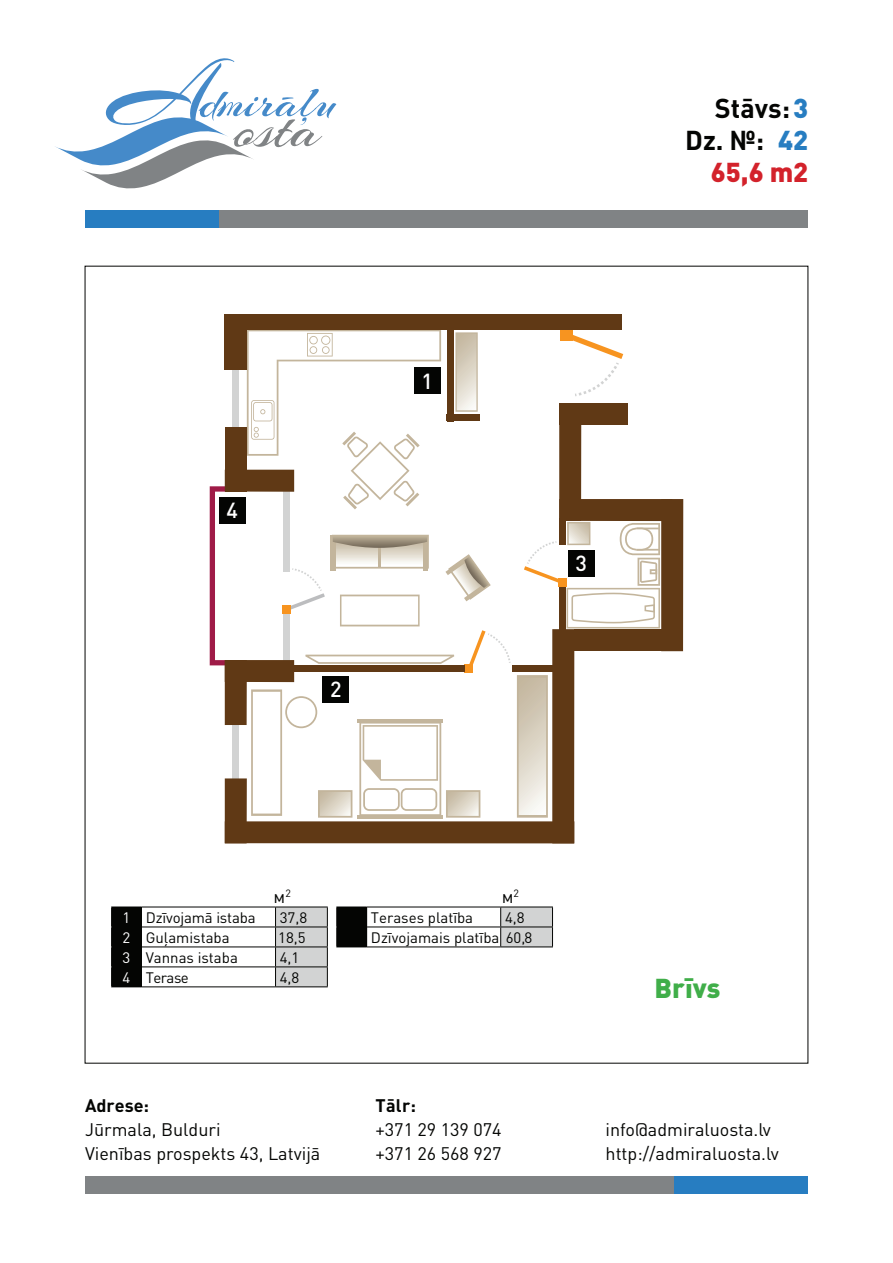
<style>
.page{position:relative;width:893px;height:1263px;background:#fff}
.page>*{position:absolute;margin:0;border:0;box-sizing:border-box;transform-origin:0 0}
.t1{font:700 27px/32.4px "DIN Pro";color:#040503;text-align:right}
.t2{font:900 27px "DIN Pro";color:#40ae49}
.t3{font:500 21.6px "DIN Pro";color:#fff}
.t4{font:18px/24px "DIN Pro";color:#040503}
.t5{font:700 18px "DIN Pro";color:#040503}
.t6{font:15px "DIN Pro";color:#040503}
.s1{font-weight:900;color:#277dc1}
.s2{font-weight:900;color:#d3222b}
.s3{color:#fff}
</style>
<div class="page">
<svg style="left:55px;top:58px;width:281px;height:131px"></svg>
<div style="left:85px;top:210px;width:580px;height:18px;background:#277dc1"></div>
<div style="left:220px;top:210px;width:588px;height:18px;background:#808385"></div>
<div style="left:228px;top:1176px;width:580px;height:18px;background:#277dc1"></div>
<div style="left:85px;top:1176px;width:588px;height:18px;background:#808385"></div>
<svg style="left:210px;top:486px;width:16px;height:179px"></svg>
<div style="left:282px;top:606px;width:8px;height:8px;background:#f79420"></div>
<svg style="left:286px;top:568px;width:39px;height:43px"></svg>
<div style="left:465px;top:665px;width:8px;height:8px;background:#f79420"></div>
<svg style="left:468px;top:630px;width:43px;height:35px"></svg>
<div style="left:560px;top:328px;width:12px;height:12px;background:#f79420"></div>
<svg style="left:566px;top:333px;width:57px;height:63px"></svg>
<hr style="left:358px;top:719px;width:85px;height:3px;background:#c3b59c">
<hr style="left:358px;top:815px;width:85px;height:3px;background:#c3b59c">
<svg style="left:359px;top:722px;width:121px;height:96px"></svg>
<svg style="left:517px;top:675px;width:31px;height:143px;background:#d9d1c1"></svg>
<svg style="left:455px;top:332px;width:23px;height:80px;background:#dad2c3"></svg>
<svg style="left:340px;top:595px;width:80px;height:31px"></svg>
<svg style="left:305px;top:655px;width:149px;height:9px"></svg>
<svg style="left:524px;top:522px;width:136px;height:106px"></svg>
<svg style="left:247px;top:330px;width:194px;height:179px"></svg>
<div style="left:331px;top:536px;width:5px;height:35px;background:#c3b59c"></div>
<div style="left:423px;top:536px;width:5px;height:35px;background:#c3b59c"></div>
<svg style="left:332px;top:535px;width:97px;height:34px"></svg>
<svg style="left:445px;top:554px;width:46px;height:47px"></svg>
<div style="left:225px;top:314px;width:397px;height:16px;background:#603915"></div>
<div style="left:552px;top:629px;width:22px;height:214px;background:#603915"></div>
<div style="left:661px;top:499px;width:22px;height:152px;background:#603915"></div>
<div style="left:559px;top:403px;width:22px;height:118px;background:#603915"></div>
<div style="left:574px;top:629px;width:98px;height:22px;background:#603915"></div>
<div style="left:559px;top:499px;width:113px;height:22px;background:#603915"></div>
<div style="left:559px;top:403px;width:69px;height:22px;background:#603915"></div>
<div style="left:232px;top:367px;width:7px;height:61px;background:#d2d3d3"></div>
<div style="left:232px;top:722px;width:7px;height:62px;background:#d2d3d3"></div>
<div style="left:283px;top:488px;width:6px;height:84px;background:#d2d3d3"></div>
<div style="left:283px;top:614px;width:6px;height:62px;background:#d2d3d3"></div>
<div style="left:447px;top:327px;width:6px;height:94px;background:#603915"></div>
<div style="left:559px;top:519px;width:7px;height:26px;background:#603915"></div>
<div style="left:559px;top:587px;width:7px;height:45px;background:#603915"></div>
<div style="left:447px;top:414px;width:33px;height:7px;background:#603915"></div>
<div style="left:292px;top:665px;width:173px;height:7px;background:#603915"></div>
<div style="left:512px;top:665px;width:56px;height:7px;background:#603915"></div>
<div style="left:225px;top:323px;width:22px;height:47px;background:#603915"></div>
<div style="left:225px;top:427px;width:22px;height:65px;background:#603915"></div>
<div style="left:225px;top:470px;width:69px;height:22px;background:#603915"></div>
<div style="left:225px;top:660px;width:69px;height:22px;background:#603915"></div>
<div style="left:225px;top:660px;width:22px;height:65px;background:#603915"></div>
<div style="left:225px;top:778px;width:22px;height:65px;background:#603915"></div>
<div style="left:225px;top:821px;width:349px;height:22px;background:#603915"></div>
<svg style="left:251px;top:689px;width:101px;height:129px"></svg>
<div style="left:414px;top:368px;width:26px;height:26px;background:#040503"></div>
<div style="left:323px;top:676px;width:26px;height:26px;background:#040503"></div>
<div style="left:568px;top:550px;width:26px;height:26px;background:#040503"></div>
<div style="left:219px;top:497px;width:26px;height:26px;background:#040503"></div>
<div style="left:112px;top:967px;width:29px;height:20px;background:#040503"></div>
<div style="left:112px;top:947px;width:29px;height:20px;background:#040503"></div>
<div style="left:112px;top:927px;width:29px;height:20px;background:#040503"></div>
<div style="left:112px;top:907px;width:29px;height:20px;background:#040503"></div>
<div style="left:276px;top:967px;width:51px;height:20px;background:#d2d3d3"></div>
<div style="left:276px;top:947px;width:51px;height:20px;background:#d2d3d3"></div>
<div style="left:276px;top:927px;width:51px;height:20px;background:#d2d3d3"></div>
<div style="left:276px;top:907px;width:51px;height:20px;background:#d2d3d3"></div>
<hr style="left:141px;top:907px;width:135px;height:1px;background:#040503">
<hr style="left:276px;top:907px;width:52px;height:1px;background:#040503">
<hr style="left:141px;top:926px;width:135px;height:1px;background:#040503">
<hr style="left:276px;top:926px;width:52px;height:1px;background:#040503">
<hr style="left:141px;top:946px;width:135px;height:1px;background:#040503">
<hr style="left:276px;top:946px;width:52px;height:1px;background:#040503">
<svg style="left:111px;top:907px;width:1px;height:79px"></svg>
<hr style="left:141px;top:966px;width:135px;height:1px;background:#040503">
<svg style="left:141px;top:908px;width:1px;height:78px"></svg>
<hr style="left:276px;top:966px;width:52px;height:1px;background:#040503">
<svg style="left:275px;top:907px;width:1px;height:79px"></svg>
<svg style="left:327px;top:907px;width:1px;height:79px"></svg>
<hr style="left:111px;top:986px;width:30px;height:1px;background:#040503">
<hr style="left:141px;top:986px;width:135px;height:1px;background:#040503">
<hr style="left:276px;top:986px;width:52px;height:1px;background:#040503">
<div style="left:337px;top:927px;width:30px;height:20px;background:#040503"></div>
<div style="left:501px;top:927px;width:51px;height:20px;background:#d2d3d3"></div>
<hr style="left:336px;top:946px;width:31px;height:1px;background:#040503">
<hr style="left:367px;top:946px;width:134px;height:1px;background:#040503">
<hr style="left:501px;top:946px;width:52px;height:1px;background:#040503">
<div style="left:337px;top:907px;width:30px;height:20px;background:#040503"></div>
<div style="left:501px;top:907px;width:51px;height:20px;background:#d2d3d3"></div>
<svg style="left:336px;top:907px;width:1px;height:39px"></svg>
<hr style="left:367px;top:907px;width:134px;height:1px;background:#040503">
<hr style="left:501px;top:907px;width:52px;height:1px;background:#040503">
<svg style="left:500px;top:907px;width:1px;height:39px"></svg>
<svg style="left:552px;top:907px;width:1px;height:39px"></svg>
<hr style="left:336px;top:926px;width:31px;height:1px;background:#040503">
<hr style="left:367px;top:926px;width:134px;height:1px;background:#040503">
<hr style="left:501px;top:926px;width:52px;height:1px;background:#040503">
<p class="t3" style="left:226px;top:495px;width:13px">4</p>
<p class="t3" style="left:421px;top:366px;width:13px">1</p>
<p class="t3" style="left:330px;top:675px;width:13px">2</p>
<h1 class="t1" style="left:685px;top:91px;width:125px">Stāvs:<span class="s1">3<br></span>Dz. №: <span class="s1">42<br></span><span class="s2">65,6 m2</span></h1>
<p class="t3" style="left:576px;top:548px;width:13px">3</p>
<p class="t4" style="left:274px;top:883px;width:19px">м<sup>2</sup></p>
<p class="t4" style="left:502px;top:883px;width:19px">м<sup>2</sup></p>
<p class="t6" style="left:123px;top:907px;width:135px"><span class="s3">1</span> Dzīvojamā istaba</p>
<p class="t6" style="left:280px;top:907px;width:29px">37,8</p>
<p class="t6" style="left:123px;top:927px;width:109px"><span class="s3">2</span> Guļamistaba</p>
<p class="t6" style="left:278px;top:927px;width:29px">18,5</p>
<p class="t6" style="left:123px;top:947px;width:117px"><span class="s3">3</span> Vannas istaba</p>
<p class="t6" style="left:280px;top:947px;width:21px">4,1</p>
<p class="t6" style="left:123px;top:967px;width:68px"><span class="s3">4</span> Terase</p>
<p class="t6" style="left:280px;top:967px;width:21px">4,8</p>
<p class="t6" style="left:371px;top:907px;width:104px">Terases platība</p>
<p class="t6" style="left:505px;top:907px;width:21px">4,8</p>
<p class="t6" style="left:371px;top:927px;width:163px">Dzīvojamais platība 60,8</p>
<h1 class="t2" style="left:655px;top:970px;width:67px">Brīvs</h1>
<p class="t5" style="left:85px;top:1094px;width:66px">Adrese:</p>
<p class="t4" style="left:85px;top:1117px;width:237px">Jūrmala, Bulduri<br>Vienības prospekts 43, Latvijā</p>
<p class="t5" style="left:375px;top:1094px;width:42px">Tālr:</p>
<p class="t4" style="left:375px;top:1117px;width:128px">+371 29 139 074 +371 26 568 927</p>
<p class="t4" style="left:605px;top:1117px;width:175px">info@admiraluosta.lv http://admiraluosta.lv</p>
</div>
